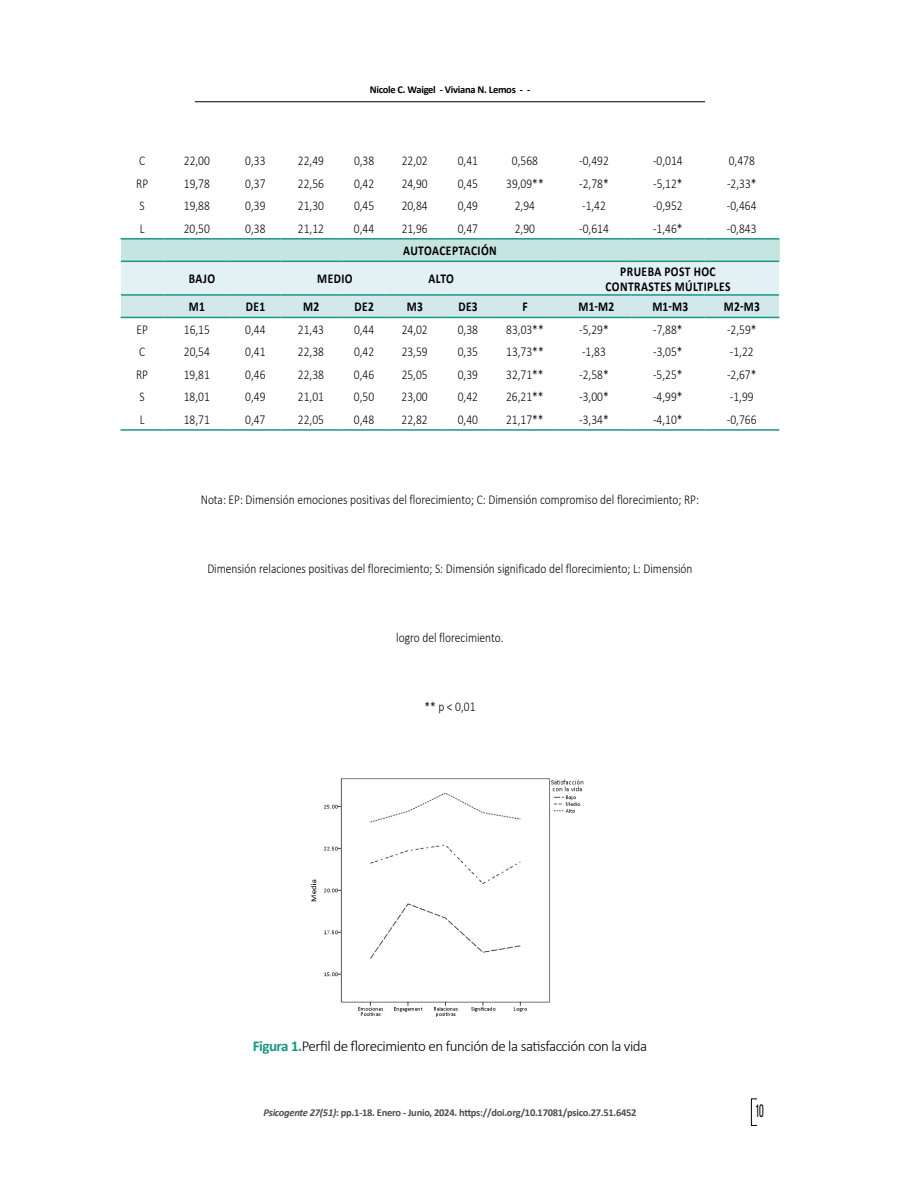
<style>
.page{position:relative;width:900px;height:1200px;background:#fff}
.page>*{position:absolute;margin:0;border:0;box-sizing:border-box;transform-origin:0 0}
.t1{font:18px "Bebas Neue";color:#000;scale:.67 1}
.t2{font:300 15px "Calibri";letter-spacing:-.03em;color:#000}
.t3{font:300 13.5px "Calibri";color:#000;scale:.85 1}
.t4{font:700 13.5px/15px "Calibri";letter-spacing:.04em;color:#000;text-align:center;scale:.85 1}
.t5{font:700 10.5px "Calibri";letter-spacing:-.025em;color:#4d4d4d}
.t6{font:700 10.5px "Calibri";letter-spacing:-.025em;color:#000}
.s1{font-weight:700;color:#1b9584}
.s2{font-style:italic}
</style>
<div class="page">
<div style="left:751px;top:1098px;width:6px;height:28px;border:1px solid #000"></div>
<hr style="left:195px;top:101px;width:510px;height:1px;background:#000">
<div style="left:121px;top:239px;width:658px;height:22px;background:#c6e4e0"></div>
<hr style="left:121px;top:238px;width:42px;height:2px;background:#1b9584">
<hr style="left:163px;top:238px;width:67px;height:2px;background:#1b9584">
<hr style="left:230px;top:238px;width:50px;height:2px;background:#1b9584">
<hr style="left:280px;top:238px;width:62px;height:2px;background:#1b9584">
<hr style="left:342px;top:238px;width:45px;height:2px;background:#1b9584">
<hr style="left:387px;top:238px;width:56px;height:2px;background:#1b9584">
<hr style="left:443px;top:238px;width:50px;height:2px;background:#1b9584">
<hr style="left:493px;top:238px;width:64px;height:2px;background:#1b9584">
<hr style="left:557px;top:238px;width:74px;height:2px;background:#1b9584">
<hr style="left:636px;top:238px;width:69px;height:2px;background:#1b9584">
<hr style="left:705px;top:238px;width:74px;height:2px;background:#1b9584">
<svg style="left:121px;top:261px;width:659px;height:170px"></svg>
<hr style="left:636px;top:429px;width:69px;height:2px;background:#1b9584">
<hr style="left:705px;top:429px;width:74px;height:2px;background:#1b9584">
<img style="left:311px;top:778px;width:273px;height:239px">
<p class="t6" style="left:370px;top:82px;width:162px">Nicole C. Waigel - Viviana N. Lemos - -</p>
<p class="t3" style="left:139px;top:152px;width:9px">C</p>
<p class="t3" style="left:184px;top:152px;width:32px">22,00</p>
<p class="t3" style="left:245px;top:152px;width:25px">0,33</p>
<p class="t3" style="left:298px;top:152px;width:32px">22,49</p>
<p class="t3" style="left:354px;top:152px;width:25px">0,38</p>
<p class="t3" style="left:402px;top:152px;width:32px">22,02</p>
<p class="t3" style="left:458px;top:152px;width:25px">0,41</p>
<p class="t3" style="left:512px;top:152px;width:32px">0,568</p>
<p class="t3" style="left:579px;top:152px;width:36px">-0,492</p>
<p class="t3" style="left:653px;top:152px;width:36px">-0,014</p>
<p class="t3" style="left:729px;top:152px;width:32px">0,478</p>
<p class="t3" style="left:136px;top:175px;width:16px">RP</p>
<p class="t3" style="left:184px;top:175px;width:32px">19,78</p>
<p class="t3" style="left:245px;top:175px;width:25px">0,37</p>
<p class="t3" style="left:298px;top:175px;width:32px">22,56</p>
<p class="t3" style="left:354px;top:175px;width:25px">0,42</p>
<p class="t3" style="left:402px;top:175px;width:32px">24,90</p>
<p class="t3" style="left:458px;top:175px;width:25px">0,45</p>
<p class="t3" style="left:506px;top:175px;width:46px">39,09**</p>
<p class="t3" style="left:579px;top:175px;width:36px">-2,78*</p>
<p class="t3" style="left:653px;top:175px;width:36px">-5,12*</p>
<p class="t3" style="left:727px;top:175px;width:36px">-2,33*</p>
<p class="t3" style="left:140px;top:197px;width:8px">S</p>
<p class="t3" style="left:184px;top:197px;width:32px">19,88</p>
<p class="t3" style="left:245px;top:197px;width:25px">0,39</p>
<p class="t3" style="left:298px;top:197px;width:32px">21,30</p>
<p class="t3" style="left:354px;top:197px;width:25px">0,45</p>
<p class="t3" style="left:402px;top:197px;width:32px">20,84</p>
<p class="t3" style="left:458px;top:197px;width:25px">0,49</p>
<p class="t3" style="left:515px;top:197px;width:25px">2,94</p>
<p class="t3" style="left:582px;top:197px;width:29px">-1,42</p>
<p class="t3" style="left:653px;top:197px;width:36px">-0,952</p>
<p class="t3" style="left:727px;top:197px;width:36px">-0,464</p>
<p class="t3" style="left:140px;top:220px;width:7px">L</p>
<p class="t3" style="left:184px;top:220px;width:32px">20,50</p>
<p class="t3" style="left:245px;top:220px;width:25px">0,38</p>
<p class="t3" style="left:298px;top:220px;width:32px">21,12</p>
<p class="t3" style="left:354px;top:220px;width:25px">0,44</p>
<p class="t3" style="left:402px;top:220px;width:32px">21,96</p>
<p class="t3" style="left:458px;top:220px;width:25px">0,47</p>
<p class="t3" style="left:515px;top:220px;width:25px">2,90</p>
<p class="t3" style="left:579px;top:220px;width:36px">-0,614</p>
<p class="t3" style="left:653px;top:220px;width:36px">-1,46*</p>
<p class="t3" style="left:727px;top:220px;width:36px">-0,843</p>
<p class="t4" style="left:403px;top:243px;width:112px">AUTOACEPTACIÓN</p>
<p class="t4" style="left:189px;top:271px;width:32px">BAJO</p>
<p class="t4" style="left:317px;top:271px;width:43px">MEDIO</p>
<p class="t4" style="left:429px;top:271px;width:31px">ALTO</p>
<p class="t4" style="left:605px;top:264px;width:149px">PRUEBA POST HOC<br>CONTRASTES MÚLTIPLES</p>
<p class="t4" style="left:189px;top:299px;width:20px">M1</p>
<p class="t4" style="left:246px;top:299px;width:24px">DE1</p>
<p class="t4" style="left:303px;top:299px;width:20px">M2</p>
<p class="t4" style="left:355px;top:299px;width:24px">DE2</p>
<p class="t4" style="left:407px;top:299px;width:20px">M3</p>
<p class="t4" style="left:458px;top:299px;width:24px">DE3</p>
<p class="t4" style="left:522px;top:299px;width:8px">F</p>
<p class="t4" style="left:578px;top:299px;width:44px">M1-M2</p>
<p class="t4" style="left:652px;top:299px;width:44px">M1-M3</p>
<p class="t4" style="left:724px;top:299px;width:44px">M2-M3</p>
<p class="t3" style="left:137px;top:321px;width:15px">EP</p>
<p class="t3" style="left:184px;top:321px;width:32px">16,15</p>
<p class="t3" style="left:245px;top:321px;width:25px">0,44</p>
<p class="t3" style="left:298px;top:321px;width:32px">21,43</p>
<p class="t3" style="left:354px;top:321px;width:25px">0,44</p>
<p class="t3" style="left:402px;top:321px;width:32px">24,02</p>
<p class="t3" style="left:458px;top:321px;width:25px">0,38</p>
<p class="t3" style="left:506px;top:321px;width:46px">83,03**</p>
<p class="t3" style="left:579px;top:321px;width:36px">-5,29*</p>
<p class="t3" style="left:653px;top:321px;width:36px">-7,88*</p>
<p class="t3" style="left:727px;top:321px;width:36px">-2,59*</p>
<p class="t3" style="left:139px;top:343px;width:9px">C</p>
<p class="t3" style="left:184px;top:343px;width:32px">20,54</p>
<p class="t3" style="left:245px;top:343px;width:25px">0,41</p>
<p class="t3" style="left:298px;top:343px;width:32px">22,38</p>
<p class="t3" style="left:354px;top:343px;width:25px">0,42</p>
<p class="t3" style="left:402px;top:343px;width:32px">23,59</p>
<p class="t3" style="left:458px;top:343px;width:25px">0,35</p>
<p class="t3" style="left:506px;top:343px;width:46px">13,73**</p>
<p class="t3" style="left:582px;top:343px;width:29px">-1,83</p>
<p class="t3" style="left:653px;top:343px;width:36px">-3,05*</p>
<p class="t3" style="left:730px;top:343px;width:29px">-1,22</p>
<p class="t3" style="left:136px;top:366px;width:16px">RP</p>
<p class="t3" style="left:184px;top:366px;width:32px">19,81</p>
<p class="t3" style="left:245px;top:366px;width:25px">0,46</p>
<p class="t3" style="left:298px;top:366px;width:32px">22,38</p>
<p class="t3" style="left:354px;top:366px;width:25px">0,46</p>
<p class="t3" style="left:402px;top:366px;width:32px">25,05</p>
<p class="t3" style="left:458px;top:366px;width:25px">0,39</p>
<p class="t3" style="left:506px;top:366px;width:46px">32,71**</p>
<p class="t3" style="left:579px;top:366px;width:36px">-2,58*</p>
<p class="t3" style="left:653px;top:366px;width:36px">-5,25*</p>
<p class="t3" style="left:727px;top:366px;width:36px">-2,67*</p>
<p class="t3" style="left:140px;top:388px;width:8px">S</p>
<p class="t3" style="left:184px;top:388px;width:32px">18,01</p>
<p class="t3" style="left:245px;top:388px;width:25px">0,49</p>
<p class="t3" style="left:298px;top:388px;width:32px">21,01</p>
<p class="t3" style="left:354px;top:388px;width:25px">0,50</p>
<p class="t3" style="left:402px;top:388px;width:32px">23,00</p>
<p class="t3" style="left:458px;top:388px;width:25px">0,42</p>
<p class="t3" style="left:506px;top:388px;width:46px">26,21**</p>
<p class="t3" style="left:579px;top:388px;width:36px">-3,00*</p>
<p class="t3" style="left:653px;top:388px;width:36px">-4,99*</p>
<p class="t3" style="left:730px;top:388px;width:29px">-1,99</p>
<p class="t3" style="left:140px;top:411px;width:7px">L</p>
<p class="t3" style="left:184px;top:411px;width:32px">18,71</p>
<p class="t3" style="left:245px;top:411px;width:25px">0,47</p>
<p class="t3" style="left:298px;top:411px;width:32px">22,05</p>
<p class="t3" style="left:354px;top:411px;width:25px">0,48</p>
<p class="t3" style="left:402px;top:411px;width:32px">22,82</p>
<p class="t3" style="left:458px;top:411px;width:25px">0,40</p>
<p class="t3" style="left:506px;top:411px;width:46px">21,17**</p>
<p class="t3" style="left:579px;top:411px;width:36px">-3,34*</p>
<p class="t3" style="left:653px;top:411px;width:36px">-4,10*</p>
<p class="t3" style="left:727px;top:411px;width:36px">-0,766</p>
<p class="t3" style="left:201px;top:491px;width:588px">Nota: EP: Dimensión emociones positivas del florecimiento; C: Dimensión compromiso del florecimiento; RP:</p>
<p class="t3" style="left:207px;top:560px;width:572px">Dimensión relaciones positivas del florecimiento; S: Dimensión significado del florecimiento; L: Dimensión</p>
<p class="t3" style="left:396px;top:629px;width:128px">logro del florecimiento.</p>
<p class="t3" style="left:424px;top:698px;width:62px">** p &lt; 0,01</p>
<p class="t2" style="left:253px;top:1037px;width:396px"><span class="s1">Figura 1.</span>Perfil de florecimiento en función de la satisfacción con la vida</p>
<p class="t5" style="left:263px;top:1105px;width:375px"><span class="s2">Psicogente 27(51)</span>: pp.1-18. Enero - Junio, 2024. https://doi.org/10.17081/psico.27.51.6452</p>
<h1 class="t1" style="left:755px;top:1101px;width:15px">10</h1>
</div>
